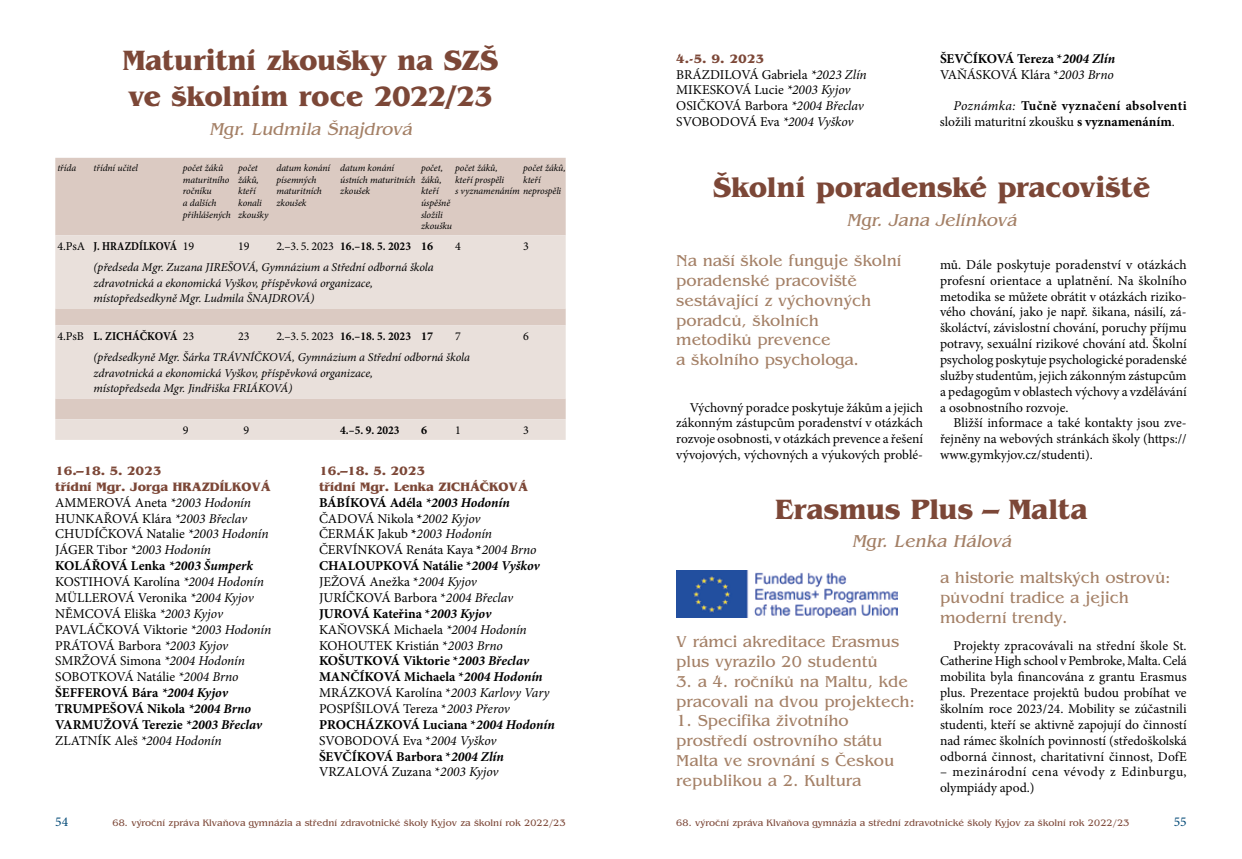
<style>
.page{position:relative;width:1242px;height:859px;background:#fff}
.page>*{position:absolute;margin:0;border:0;box-sizing:border-box;transform-origin:0 0}
.t1{font:700 29.25px/36px "Bangkok";letter-spacing:-.005em;color:#7c4737;scale:.96 1}
.t2{font:italic 18px "Bangkok";color:#a48066}
.t3{font:16.5px/19.8px "Bangkok";color:#a48066}
.t4{font:13.5px/15.9px "Minion Pro";color:#000;text-align:justify}
.t5{font:700 13.5px/15.9px "Minion Pro";letter-spacing:.02em;color:#000}
.t6{font:13.5px/15.9px "Minion Pro";letter-spacing:.03em;color:#000}
.t7{font:700 13.5px/15.9px "Minion Pro";letter-spacing:-.01em;color:#000}
.t8{font:13.5px "Minion Pro";color:#004876}
.t9{font:700 12.75px/15.9px "Bangkok";color:#7c4737}
.t10{font:italic 12px/15.8px "Minion Pro";letter-spacing:-.005em;color:#000}
.t11{font:700 12px "Minion Pro";color:#000;scale:.95 1}
.t12{font:700 12px "Minion Pro";color:#000;scale:.86 1}
.t13{font:700 12px "Minion Pro";color:#000;scale:.92 1}
.t14{font:12px "Minion Pro";color:#000}
.t15{font:700 12px "Minion Pro";color:#000}
.t16{font:italic 9.75px/11.7px "Minion Pro";letter-spacing:-.005em;color:#000}
.t17{font:9.75px "Bangkok";color:#7c4737}
.s1{font-weight:400}
.s2{font-style:italic}
.s3{font-weight:700}
.s4{font-weight:700;font-style:italic}
.s5{font-weight:400;font-style:italic}
</style>
<div class="page">
<div style="left:55px;top:158px;width:511px;height:77px;background:#dbcac2"></div>
<svg style="left:55px;top:235px;width:511px;height:205px;background:#e6dcd6"></svg>
<img style="left:676px;top:570px;width:221px;height:48px">
<h1 class="t1" style="left:123px;top:43px;width:393px">Maturitní zkoušky na SZŠ ve školním roce 2022/23</h1>
<h2 class="t2" style="left:209px;top:119px;width:208px">Mgr. Ludmila Šnaj drová</h2>
<p class="t16" style="left:57px;top:162px;width:20px">třída</p>
<p class="t16" style="left:94px;top:162px;width:46px">třídní učitel</p>
<p class="t16" style="left:183px;top:162px;width:49px">počet žáků maturitního ročníku<br>a dalších přihlášených</p>
<p class="t16" style="left:238px;top:162px;width:32px">počet žáků, kteří konali zkoušky</p>
<p class="t16" style="left:276px;top:162px;width:55px">datum konání písemných maturitních zkoušek</p>
<p class="t16" style="left:340px;top:162px;width:77px">datum konání ústních maturitních zkoušek</p>
<p class="t16" style="left:421px;top:162px;width:33px">počet, žáků, kteří úspěšně složili zkoušku</p>
<p class="t16" style="left:455px;top:162px;width:108px">počet žáků,<br>kteří prospěli<br>s vyznamenáním neprospěli</p>
<p class="t16" style="left:523px;top:162px;width:44px">počet žáků, kteří</p>
<p class="t12" style="left:57px;top:238px;width:161px"><span class="s1">4.PsA</span> J. HRAZDÍLKOVÁ <span class="s1">19</span></p>
<p class="t14" style="left:238px;top:238px;width:13px">19</p>
<p class="t11" style="left:276px;top:238px;width:166px"><span class="s1">2.–3. 5. 2023</span> 16.–18. 5. 2023 16</p>
<p class="t14" style="left:455px;top:238px;width:7px">4</p>
<p class="t14" style="left:523px;top:238px;width:7px">3</p>
<p class="t10" style="left:94px;top:259px;width:342px">(předseda Mgr. Zuzana JIREŠOVÁ, Gymnázium a Střední odborná škola zdravotnická a ekonomická Vyškov, příspěvková organizace, místopředsedkyně Mgr. Ludmila ŠNAJDROVÁ)</p>
<p class="t13" style="left:57px;top:328px;width:150px"><span class="s1">4.PsB</span> L. ZICHÁČKOVÁ <span class="s1">23</span></p>
<p class="t14" style="left:238px;top:328px;width:13px">23</p>
<p class="t11" style="left:276px;top:328px;width:166px"><span class="s1">2.–3. 5. 2023</span> 16.–18. 5. 2023 17</p>
<p class="t14" style="left:455px;top:328px;width:7px">7</p>
<p class="t14" style="left:523px;top:328px;width:7px">6</p>
<p class="t10" style="left:94px;top:349px;width:378px">(předsedkyně Mgr. Šárka TRÁVNÍČKOVÁ, Gymnázium a Střední odborná škola zdravotnická a ekonomická Vyškov, příspěvková organizace,<br>místopředseda Mgr. Jindřiška FRIÁKOVÁ)</p>
<p class="t14" style="left:183px;top:422px;width:7px">9</p>
<p class="t14" style="left:244px;top:422px;width:7px">9</p>
<p class="t11" style="left:340px;top:422px;width:64px">4.–5. 9. 2023</p>
<p class="t15" style="left:421px;top:422px;width:7px">6</p>
<p class="t14" style="left:455px;top:422px;width:7px">1</p>
<p class="t14" style="left:523px;top:422px;width:7px">3</p>
<p class="t9" style="left:55px;top:463px;width:217px">16.–18. 5. 2023<br>třídní Mgr. Jorga HRAZDÍLKOVÁ</p>
<p class="t4" style="left:55px;top:495px;width:217px;text-align:left">AMMEROVÁ Aneta <span class="s2">*2003 Hodonín<br></span>HUNKAŘOVÁ Klára <span class="s2">*2003 Břeclav<br></span>CHUDÍČKOVÁ Natalie <span class="s2">*2003 Hodonín<br></span>JÁGER Tibor <span class="s2">*2003 Hodonín<br></span><span class="s3">KOLÁŘOVÁ Lenka</span> <span class="s4">*2003 Šumperk<br></span>KOSTIHOVÁ Karolína <span class="s2">*2004 Hodonín<br></span>MÜLLEROVÁ Veronika <span class="s2">*2004 Kyjov<br></span>NĚMCOVÁ Eliška <span class="s2">*2003 Kyjov<br></span>PAVLÁČKOVÁ Viktorie <span class="s2">*2003 Hodonín<br></span>PRÁTOVÁ Barbora <span class="s2">*2003 Kyjov<br></span>SMRŽOVÁ Simona <span class="s2">*2004 Hodonín<br></span>SOBOTKOVÁ Natálie <span class="s2">*2004 Brno<br></span><span class="s3">ŠEFFEROVÁ Bára</span> <span class="s4">*2004 Kyjov<br></span><span class="s3">TRUMPEŠOVÁ Nikola</span> <span class="s4">*2004 Brno<br></span><span class="s3">VARMUŽOVÁ Terezie</span> <span class="s4">*2003 Břeclav<br></span>ZLATNÍK Aleš <span class="s2">*2004 Hodonín</span></p>
<p class="t9" style="left:319px;top:463px;width:210px">16.–18. 5. 2023<br>třídní Mgr. Lenka ZICHÁČKOVÁ</p>
<p class="t4" style="left:319px;top:495px;width:237px;text-align:left"><span class="s3">BÁBÍKOVÁ Adéla</span> <span class="s4">*2003 Hodonín<br></span>ČADOVÁ Nikola <span class="s3">*</span><span class="s2">2002 Kyjov<br></span>ČERMÁK Jakub <span class="s3">*</span><span class="s2">2003 Hodonín<br></span>ČERVÍNKOVÁ Renáta Kaya <span class="s3">*</span><span class="s2">2004 Brno<br></span><span class="s3">CHALOUPKOVÁ Natálie *</span><span class="s4">2004 Vyškov<br></span>JEŽOVÁ Anežka *<span class="s2">2004 Kyjov<br></span>JURÍČKOVÁ Barbora *<span class="s2">2004 Břeclav<br></span><span class="s3">JUROVÁ Kateřina *</span><span class="s4">2003 Kyjov<br></span>KAŇOVSKÁ Michaela <span class="s2">*2004 Hodonín<br></span>KOHOUTEK Kristián *<span class="s2">2003 Brno<br></span><span class="s3">KOŠUTKOVÁ Viktorie *</span><span class="s4">2003 Břeclav<br></span><span class="s3">MANČÍKOVÁ Michaela *</span><span class="s4">2004 Hodonín<br></span>MRÁZKOVÁ Karolína *<span class="s2">2003 Karlovy Vary<br></span>POSPÍŠILOVÁ Tereza *<span class="s2">2003 Přerov<br></span><span class="s3">PROCHÁZKOVÁ Luciana *</span><span class="s4">2004 Hodonín<br></span>SVOBODOVÁ Eva *<span class="s2">2004 Vyškov<br></span><span class="s3">ŠEVČÍKOVÁ Barbora *</span><span class="s4">2004 Zlín<br></span>VRZALOVÁ Zuzana *<span class="s2">2003 Kyjov</span></p>
<p class="t9" style="left:676px;top:51px;width:89px">4.-5. 9. 2023</p>
<p class="t4" style="left:676px;top:66px;width:192px;text-align:left">BRÁZDILOVÁ Gabriela <span class="s2">*2023 Zlín<br></span>MIKESKOVÁ Lucie <span class="s2">*2003 Kyjov<br></span>OSIČKOVÁ Barbora <span class="s2">*2004 Břeclav<br></span>SVOBODOVÁ Eva <span class="s2">*2004 Vyškov</span></p>
<p class="t7" style="left:940px;top:50px;width:177px">ŠEVČÍKOVÁ Tereza *<span class="s2">2004 Zlín<br></span><span class="s1">VAŇÁSKOVÁ Klára *</span><span class="s5">2003 Brno</span></p>
<p class="t5" style="left:940px;top:98px;width:248px;text-indent:14px"><span class="s5">Poznámka:</span> Tučně vyznačení absolventi <span class="s1">složili maturitní zkoušku</span> s vyznamenáním<span class="s1">.</span></p>
<h1 class="t1" style="left:713px;top:170px;width:457px">Školní poradenské pracoviště</h1>
<h2 class="t2" style="left:846px;top:210px;width:175px">Mgr. Jana Jelínková</h2>
<p class="t3" style="left:676px;top:251px;width:227px">Na naší škole funguje školní poradenské pracoviště sestávající z výchovných poradců, školních<br>metodiků prevence<br>a školního psychologa.</p>
<p class="t4" style="left:676px;top:399px;width:248px;text-indent:14px">Výchovný poradce poskytuje žákům a jejich zákonným zástupcům poradenství v otázkách rozvoje osobnosti, v otázkách prevence a řešení vývojových, výchovných a výukových problé-</p>
<p class="t4" style="left:940px;top:257px;width:248px">mů. Dále poskytuje poradenství v otázkách profesní orientace a uplatnění. Na školního metodika se můžete obrátit v otázkách riziko&shy;vého chování, jako je např. šikana, násilí, zá&shy;školáctví, závislostní chování, poruchy příjmu potravy, sexuální rizikové chování atd. Školní psycholog poskytuje psychologické poradenské služby studentům, jejich zákonným zástupcům a pedagogům v oblastech výchovy a vzdělávání a osobnostního rozvoje.</p>
<p class="t4" style="left:940px;top:415px;width:248px;text-indent:14px">Bližší informace a také kontakty jsou zve&shy;řejněny na webových stránkách školy (https:// www.gymkyjov.cz/studenti).</p>
<h1 class="t1" style="left:775px;top:491px;width:326px">Erasmus Plus – Malta</h1>
<h2 class="t2" style="left:852px;top:532px;width:164px">Mgr. Lenka Hálová</h2>
<p class="t3" style="left:676px;top:632px;width:225px">V rámci akreditace Erasmus plus vyrazilo 20 studentů</p>
<p class="t3" style="left:676px;top:672px;width:240px">3. a 4. ročníků na Maltu, kde pracovali na dvou projektech:</p>
<p class="t3" style="left:676px;top:711px;width:220px">1. Specifika životního prostředí ostrovního státu<br>Malta ve srovnání s Českou republikou a 2. Kultura</p>
<p class="t3" style="left:940px;top:568px;width:232px">a historie maltských ostrovů: původní tradice a jejich moderní trendy.</p>
<p class="t4" style="left:940px;top:637px;width:248px;text-indent:14px">Projekty zpracovávali na střední škole St.<br>Catherine High school v Pembroke, Malta. Celá mobilita byla financována z grantu Erasmus plus. Prezentace projektů budou probíhat ve školním roce 2023/24. Mobility se zúčastnili studenti, kteří se aktivně zapojují do činností nad rámec školních povinností (středoškolská odborná činnost, charitativní činnost, DofE</p>
<p class="t6" style="left:940px;top:764px;width:248px">– mezinárodní cena vévody z Edinburgu, olympiády apod.)</p>
<p class="t8" style="left:55px;top:813px;width:14px">54</p>
<p class="t17" style="left:112px;top:818px;width:455px">68. výroční zpráva Klvaňova gymnázia a střední zdravotnické školy Kyjov za školní rok 2022/23</p>
<p class="t17" style="left:676px;top:818px;width:455px">68. výroční zpráva Klvaňova gymnázia a střední zdravotnické školy Kyjov za školní rok 2022/23</p>
<p class="t8" style="left:1173px;top:813px;width:14px">55</p>
</div>
